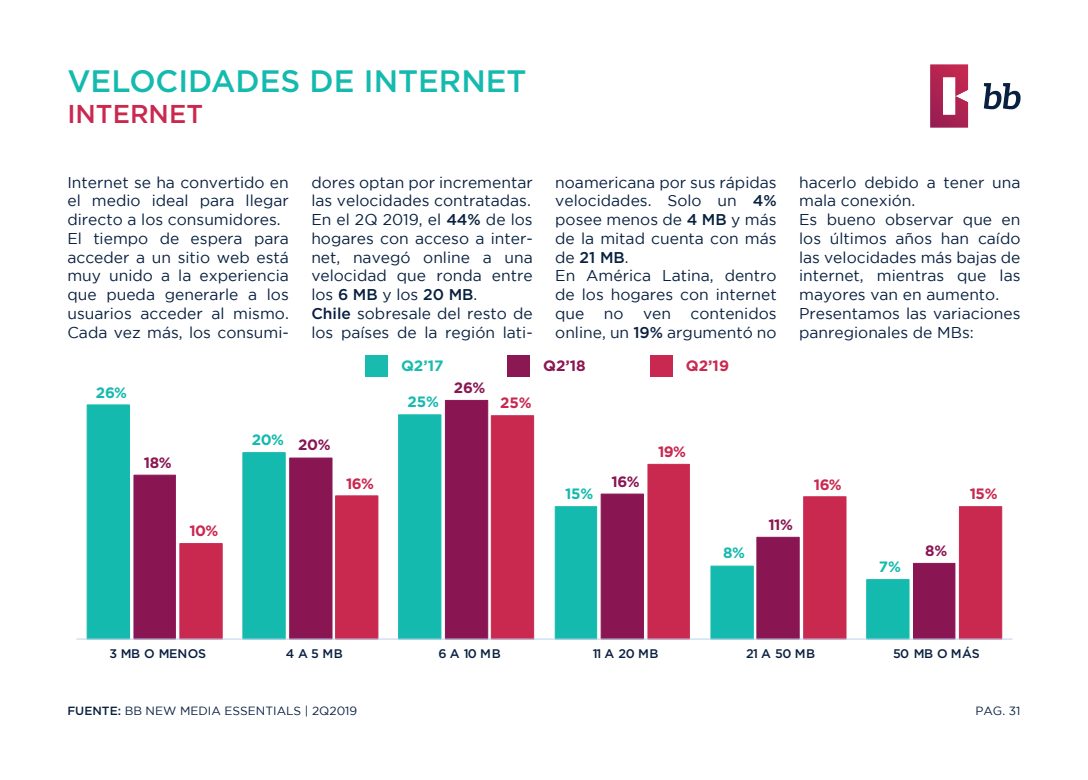
<style>
.page{position:relative;width:1088px;height:780px;background:#fff}
.page>*{position:absolute;margin:0;border:0;box-sizing:border-box;transform-origin:0 0}
.t1{font:500 31px "Gotham";color:#15baaf}
.t2{font:500 25.75px "Gotham";color:#cb2850}
.t3{font:15.62px/18.8px "Gotham";color:#082040}
.t4{font:700 15px "Gotham";letter-spacing:-.035em;color:#c9284f}
.t5{font:700 15px "Gotham";letter-spacing:-.035em;color:#891652}
.t6{font:700 15px "Gotham";letter-spacing:-.005em;color:#15baaf}
.t7{font:700 15px "Gotham";color:#18bbae}
.t8{font:700 15px "Gotham";color:#8b1753}
.t9{font:700 15px "Gotham";color:#c92950}
.t10{font:500 12.5px "Gotham";letter-spacing:.045em;color:#0a2041}
.t11{font:11.88px "Gotham";color:#092141}
.s1{font-weight:500}
</style>
<div class="page">
<svg style="left:930px;top:65px;width:38px;height:62px"></svg>
<svg style="left:984px;top:83px;width:36px;height:26px"></svg>
<div style="left:86px;top:404px;width:44px;height:234px;background:#15baaf"></div>
<svg style="left:133px;top:399px;width:356px;height:239px"></svg>
<svg style="left:179px;top:415px;width:823px;height:223px"></svg>
<hr style="left:76px;top:638px;width:936px;height:1px;background:#bad2ec">
<div style="left:365px;top:355px;width:22px;height:21px;background:#18bbae"></div>
<div style="left:507px;top:355px;width:23px;height:21px;background:#8b1753"></div>
<div style="left:650px;top:355px;width:22px;height:21px;background:#c92950"></div>
<h1 class="t1" style="left:67px;top:63px;width:461px">VELOCIDADES DE INTERNET</h1>
<h2 class="t2" style="left:67px;top:99px;width:137px">INTERNET</h2>
<p class="t3" style="left:67px;top:172px;width:223px">Internet se ha convertido en el medio ideal para llegar directo a los consumidores.<br>El tiempo de espera para acceder a un sitio web está muy unido a la experiencia que pueda generarle a los usuarios acceder al mismo.<br>Cada vez más, los consumi-</p>
<p class="t3" style="left:311px;top:172px;width:223px">dores optan por incrementar las velocidades contratadas.<br>En el 2Q 2019, el <span class="s1">44%</span> de los hogares con acceso a inter&shy;net, navegó online a una velocidad que ronda entre los <span class="s1">6 MB</span> y los <span class="s1">20 MB</span>.<br><span class="s1">Chile</span> sobresale del resto de los países de la región lati-</p>
<p class="t3" style="left:555px;top:172px;width:223px">noamericana por sus rápidas velocidades. Solo un <span class="s1">4% </span>posee menos de <span class="s1">4 MB</span> y más de la mitad cuenta con más de <span class="s1">21 MB</span>.<br>En América Latina, dentro de los hogares con internet que no ven contenidos online, un <span class="s1">19%</span> argumentó no</p>
<p class="t3" style="left:799px;top:172px;width:223px">hacerlo debido a tener una mala conexión.<br>Es bueno observar que en los últimos años han caído las velocidades más bajas de internet, mientras que las mayores van en aumento.<br>Presentamos las variaciones panregionales de MBs:</p>
<p class="t6" style="left:96px;top:383px;width:33px">26%</p>
<p class="t5" style="left:144px;top:454px;width:29px">18%</p>
<p class="t4" style="left:189px;top:522px;width:31px">10%</p>
<p class="t6" style="left:252px;top:431px;width:34px">20%</p>
<p class="t5" style="left:298px;top:436px;width:34px">20%</p>
<p class="t4" style="left:346px;top:474px;width:29px">16%</p>
<p class="t7" style="left:401px;top:357px;width:44px">Q2’17</p>
<p class="t8" style="left:543px;top:357px;width:44px">Q2’18</p>
<p class="t9" style="left:686px;top:357px;width:45px">Q2’19</p>
<p class="t6" style="left:408px;top:393px;width:33px">25%</p>
<p class="t5" style="left:454px;top:378px;width:33px">26%</p>
<p class="t4" style="left:500px;top:394px;width:33px">25%</p>
<p class="t6" style="left:565px;top:485px;width:29px">15%</p>
<p class="t5" style="left:612px;top:472px;width:29px">16%</p>
<p class="t4" style="left:658px;top:443px;width:29px">19%</p>
<p class="t6" style="left:723px;top:544px;width:24px">8%</p>
<p class="t5" style="left:768px;top:516px;width:26px">11%</p>
<p class="t4" style="left:814px;top:475px;width:29px">16%</p>
<p class="t6" style="left:879px;top:558px;width:24px">7%</p>
<p class="t5" style="left:925px;top:542px;width:24px">8%</p>
<p class="t4" style="left:970px;top:485px;width:29px">15%</p>
<p class="t10" style="left:109px;top:646px;width:98px">3 MB O MENOS</p>
<p class="t10" style="left:286px;top:646px;width:59px">4A5MB</p>
<p class="t10" style="left:439px;top:646px;width:64px">6A10MB</p>
<p class="t10" style="left:593px;top:646px;width:67px">11A 20 MB</p>
<p class="t10" style="left:746px;top:646px;width:71px">21A 50 MB</p>
<p class="t10" style="left:893px;top:646px;width:88px">50 MB O MÁS</p>
<p class="t11" style="left:67px;top:704px;width:291px"><span class="s1">FUENTE:</span> BB NEW MEDIA ESSENTIALS | 2Q2019</p>
<p class="t11" style="left:975px;top:704px;width:47px">PAG. 31</p>
</div>
